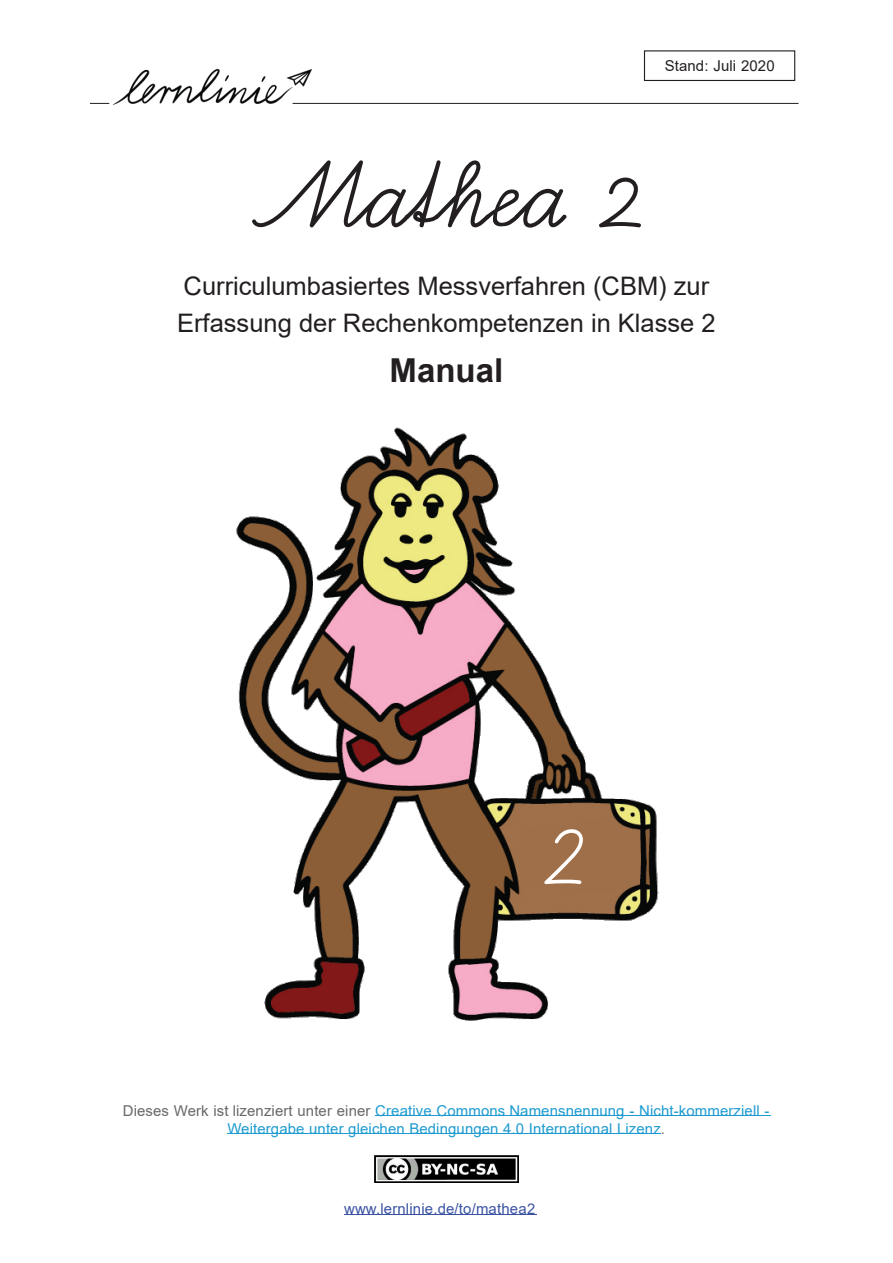
<style>
.page{position:relative;width:893px;height:1263px;background:#fff}
.page>*{position:absolute;margin:0;border:0;box-sizing:border-box;transform-origin:0 0}
.t1{font:120px "Bienchen SAS";color:#231f20}
.t2{font:700 33px "Arial";color:#231f20}
.t3{font:25.5px/37.5px "Arial";color:#231f20}
.t4{font:15px/17.9px "Arial";letter-spacing:.01em;color:#1d9bd0;text-align:center}
.t5{font:15px "Arial";letter-spacing:.01em;color:#3a53a3}
.t6{font:15px "Arial";letter-spacing:.01em;color:#231f20}
.t7{font:14.7px "Arial";color:#3a53a3}
.s1{color:#68686b}
</style>
<div class="page">
<img style="left:106px;top:68px;width:221px;height:37px">
<hr style="left:293px;top:103px;width:505px;height:1px;background:#231f20">
<svg style="left:90px;top:103px;width:19px;height:1px"></svg>
<div style="left:644px;top:50px;width:151px;height:31px;background:#fff;border:1px solid #231f20"></div>
<hr style="left:375px;top:1116px;width:395px;height:1px;background:#1d9bd0">
<hr style="left:227px;top:1134px;width:434px;height:1px;background:#1d9bd0">
<hr style="left:344px;top:1214px;width:205px;height:1px;background:#3a53a3">
<img style="left:374px;top:1155px;width:145px;height:27px">
<div style="left:537px;top:1205px;width:22px;height:11px;background:#fff"></div>
<img style="left:236px;top:428px;width:422px;height:593px">
<svg style="left:519px;top:821px;width:115px;height:71px;background:#a27652"></svg>
<p class="t6" style="left:665px;top:60px;width:112px">Stand: Juli 2020</p>
<h1 class="t1" style="left:251px;top:114px;width:391px">Mathea 2</h1>
<h3 class="t3" style="left:177px;top:270px;width:540px">Curriculumbasiertes Messverfahren (CBM) zur<br>Erfassung der Rechenkompetenzen in Klasse 2</h3>
<h2 class="t2" style="left:390px;top:358px;width:115px">Manual</h2>
<p class="t4" style="left:123px;top:1103px;width:648px"><span class="s1">Dieses Werk ist lizenziert unter einer</span> Creative Commons Namensnennung - Nicht-kommerziell -<br>Weitergabe unter gleichen Bedingungen 4.0 International Lizenz<span class="s1">.</span></p>
<p class="t5" style="left:344px;top:1203px;width:206px">www.lernlinie.de/to/mathea3-4</p>
<p class="t7" style="left:527px;top:1203px;width:10px">2</p>
</div>
